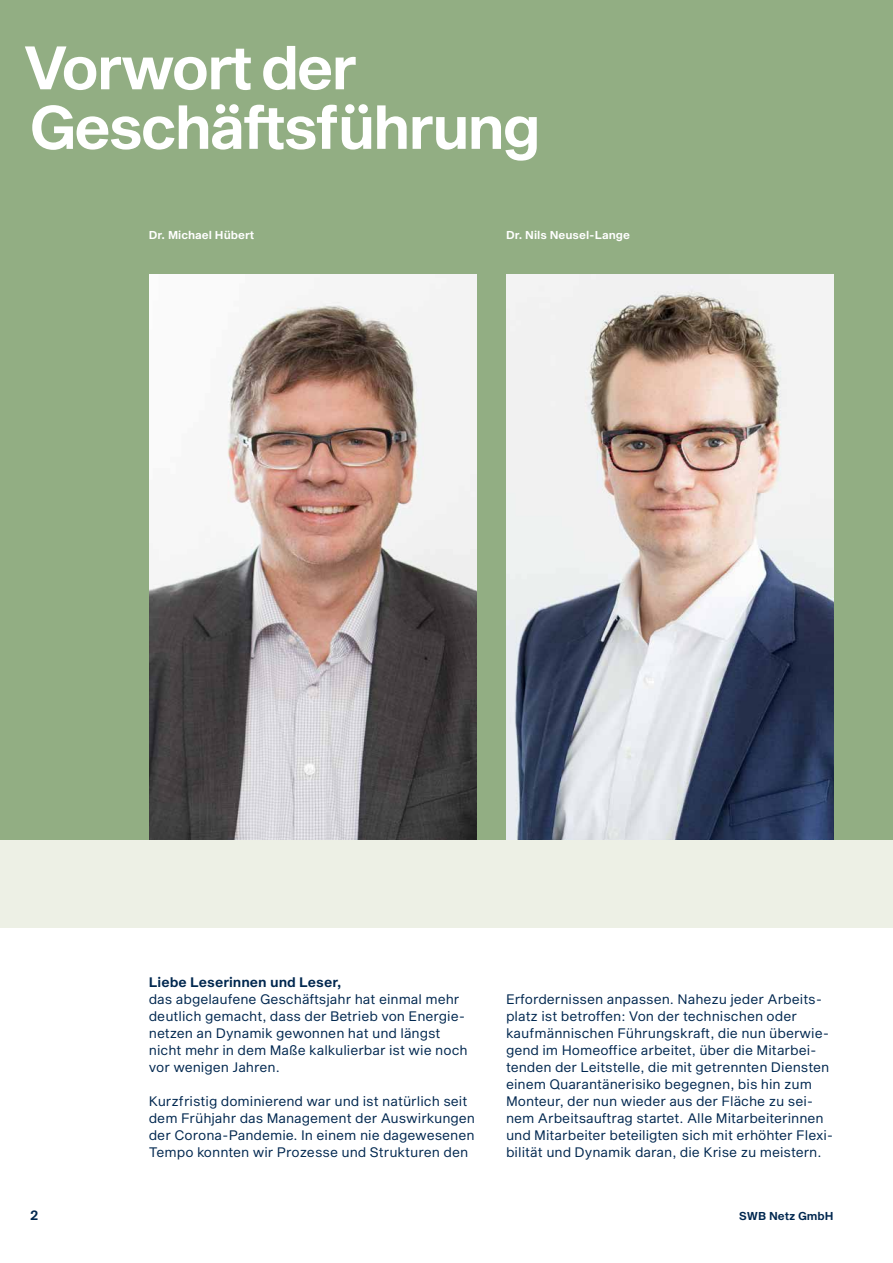
<style>
.page{position:relative;width:893px;height:1263px;background:#fff}
.page>*{position:absolute;margin:0;border:0;box-sizing:border-box;transform-origin:0 0}
.Bs_Head_2{font:60px/59.6px "S Sequel Semi";letter-spacing:-.04em;color:#fff}
.Bs_Body{font:13.5px/17px "S Sequel";color:#00274f}
.Bs_Head_4{font:13.5px "S Sequel Semi";color:#00274f}
.Bs_Caption{font:11.25px "S Sequel Semi";color:#fff}
.t1{font:11.25px "S Sequel Semi";color:#00274f}
</style>
<div class="page">
<div style="left:0;top:780px;width:893px;height:148px;background:#edf0e5"></div>
<div style="left:0;top:0;width:893px;height:840px;background:#92ae83"></div>
<img style="left:149px;top:274px;width:327px;height:566px">
<img style="left:506px;top:274px;width:327px;height:566px">
<h2 class="Bs_Head_2" style="left:23px;top:41px;width:519px">Vorwort der<br>Geschäftsführung</h2>
<p class="Bs_Caption" style="left:149px;top:226px;width:107px">Dr. Michael Hübert</p>
<p class="Bs_Caption" style="left:506px;top:226px;width:125px">Dr. Nils Neusel-Lange</p>
<h4 class="Bs_Head_4" style="left:149px;top:972px;width:194px">Liebe Leserinnen und Leser,</h4>
<p class="Bs_Body" style="left:149px;top:991px;width:320px">das abgelaufene Geschäftsjahr hat einmal mehr deutlich gemacht, dass der Betrieb von Energie&shy;netzen an Dynamik gewonnen hat und längst nicht mehr in dem Maße kalkulierbar ist wie noch vor wenigen Jahren.</p>
<p class="Bs_Body" style="left:149px;top:1093px;width:328px">Kurzfristig dominierend war und ist natürlich seit dem Frühjahr das Management der Auswirkungen der Corona-Pandemie. In einem nie dagewesenen Tempo konnten wir Prozesse und Strukturen den</p>
<p class="Bs_Body" style="left:506px;top:991px;width:329px">Erfordernissen anpassen. Nahezu jeder Arbeits&shy;platz ist betroffen: Von der technischen oder kaufmännischen Führungskraft, die nun überwie&shy;gend im Homeoffice arbeitet, über die Mitarbei&shy;tenden der Leitstelle, die mit getrennten Diensten einem Quarantänerisiko begegnen, bis hin zum Monteur, der nun wieder aus der Fläche zu sei&shy;nem Arbeitsauftrag startet. Alle Mitarbeiterinnen und Mitarbeiter beteiligten sich mit erhöhter Flexi&shy;bilität und Dynamik daran, die Krise zu meistern.</p>
<p class="Bs_Head_4" style="left:30px;top:1206px;width:10px">2</p>
<p class="t1" style="left:739px;top:1208px;width:96px">SWB Netz GmbH</p>
</div>
